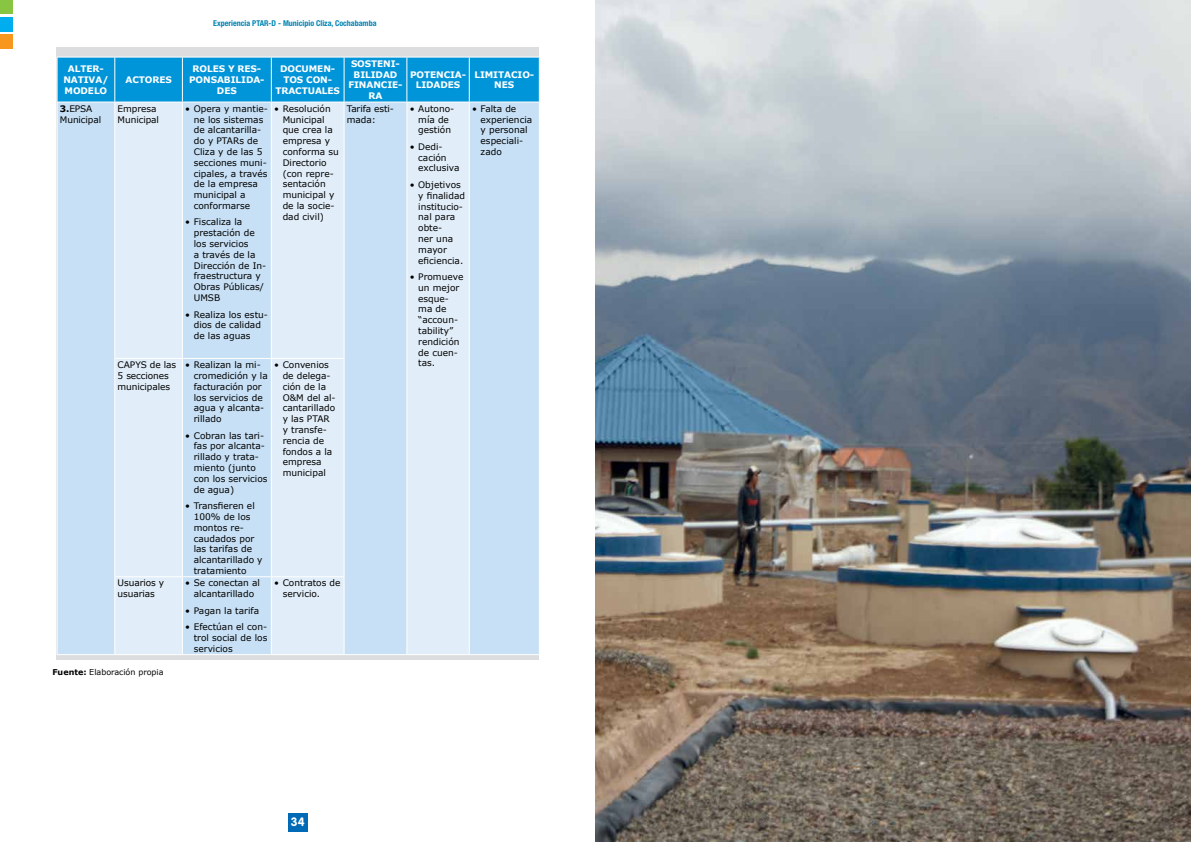
<style>
.page{position:relative;width:1191px;height:842px;background:#fff}
.page>*{position:absolute;margin:0;border:0;box-sizing:border-box;transform-origin:0 0}
.t1{font:700 12px "VAG Rounded Std";color:#fff}
.t2{font:9px/10.8px "Verdana";color:#000}
.t3{font:700 9px/10.8px "Verdana";letter-spacing:-.01em;color:#fff;text-align:center}
.t4{font:700 condensed 8px "Helvetica Neue LT Std";color:#0084b3}
.t5{font:8px "Verdana";color:#000}
.s1{font-weight:700}
</style>
<div class="page">
<div style="left:288px;top:813px;width:19px;height:18px;background:#006ab6"></div>
<div style="left:0;top:0;width:13px;height:14px;background:#88c540"></div>
<div style="left:0;top:17px;width:13px;height:14px;background:#00aeef"></div>
<div style="left:0;top:34px;width:13px;height:14px;background:#f8971d"></div>
<div style="left:57px;top:47px;width:482px;height:612px;background:#dcddde"></div>
<div style="left:58px;top:58px;width:481px;height:44px;background:#0094d9"></div>
<div style="left:58px;top:103px;width:481px;height:551px;background:#c7e0f5"></div>
<svg style="left:115px;top:103px;width:354px;height:551px;background:#d6e8f7"></svg>
<hr style="left:57px;top:102px;width:1px;height:256px;background:#fff">
<hr style="left:57px;top:358px;width:1px;height:219px;background:#fff">
<hr style="left:57px;top:577px;width:1px;height:77px;background:#fff">
<hr style="left:406px;top:102px;width:1px;height:256px;background:#fff">
<hr style="left:469px;top:102px;width:1px;height:256px;background:#fff">
<hr style="left:406px;top:358px;width:1px;height:219px;background:#fff">
<hr style="left:469px;top:358px;width:1px;height:219px;background:#fff">
<hr style="left:406px;top:577px;width:1px;height:77px;background:#fff">
<hr style="left:469px;top:577px;width:1px;height:77px;background:#fff">
<hr style="left:114px;top:102px;width:1px;height:256px;background:#fff">
<hr style="left:182px;top:102px;width:1px;height:256px;background:#fff">
<hr style="left:271px;top:102px;width:1px;height:256px;background:#fff">
<hr style="left:344px;top:102px;width:1px;height:256px;background:#fff">
<hr style="left:114px;top:359px;width:1px;height:217px;background:#fff">
<hr style="left:182px;top:359px;width:1px;height:217px;background:#fff">
<hr style="left:271px;top:359px;width:1px;height:217px;background:#fff">
<hr style="left:344px;top:359px;width:1px;height:217px;background:#fff">
<hr style="left:114px;top:577px;width:1px;height:77px;background:#fff">
<hr style="left:182px;top:577px;width:1px;height:77px;background:#fff">
<hr style="left:271px;top:577px;width:1px;height:77px;background:#fff">
<hr style="left:344px;top:577px;width:1px;height:77px;background:#fff">
<hr style="left:57px;top:654px;width:58px;height:1px;background:#fff">
<hr style="left:114px;top:358px;width:68px;height:1px;background:#fff">
<hr style="left:182px;top:358px;width:89px;height:1px;background:#fff">
<hr style="left:271px;top:358px;width:73px;height:1px;background:#fff">
<hr style="left:114px;top:576px;width:68px;height:1px;background:#fff">
<hr style="left:182px;top:576px;width:89px;height:1px;background:#fff">
<hr style="left:271px;top:576px;width:73px;height:1px;background:#fff">
<hr style="left:115px;top:654px;width:67px;height:1px;background:#fff">
<hr style="left:182px;top:654px;width:89px;height:1px;background:#fff">
<hr style="left:271px;top:654px;width:73px;height:1px;background:#fff">
<hr style="left:344px;top:654px;width:63px;height:1px;background:#fff">
<hr style="left:407px;top:654px;width:62px;height:1px;background:#fff">
<hr style="left:469px;top:654px;width:71px;height:1px;background:#fff">
<hr style="left:57px;top:57px;width:58px;height:1px;background:#fff">
<hr style="left:57px;top:57px;width:1px;height:45px;background:#fff">
<hr style="left:115px;top:57px;width:67px;height:1px;background:#fff">
<hr style="left:114px;top:57px;width:1px;height:45px;background:#fff">
<hr style="left:182px;top:57px;width:89px;height:1px;background:#fff">
<hr style="left:182px;top:57px;width:1px;height:45px;background:#fff">
<hr style="left:271px;top:57px;width:73px;height:1px;background:#fff">
<hr style="left:271px;top:57px;width:1px;height:45px;background:#fff">
<hr style="left:344px;top:57px;width:63px;height:1px;background:#fff">
<hr style="left:344px;top:57px;width:1px;height:45px;background:#fff">
<hr style="left:407px;top:57px;width:62px;height:1px;background:#fff">
<hr style="left:406px;top:57px;width:1px;height:45px;background:#fff">
<hr style="left:469px;top:57px;width:71px;height:1px;background:#fff">
<hr style="left:469px;top:57px;width:1px;height:45px;background:#fff">
<hr style="left:57px;top:102px;width:58px;height:1px;background:#fff">
<hr style="left:115px;top:102px;width:67px;height:1px;background:#fff">
<hr style="left:182px;top:102px;width:89px;height:1px;background:#fff">
<hr style="left:271px;top:102px;width:73px;height:1px;background:#fff">
<hr style="left:344px;top:102px;width:63px;height:1px;background:#fff">
<hr style="left:407px;top:102px;width:62px;height:1px;background:#fff">
<hr style="left:469px;top:102px;width:71px;height:1px;background:#fff">
<img style="left:595px;top:0;width:596px;height:842px">
<p class="t4" style="left:213px;top:18px;width:165px">Experiencia PTAR-D - Municipio Cliza, Cochabamba</p>
<p class="t3" style="left:63px;top:63px;width:47px">ALTER-<br>NATIVA/<br>MODELO</p>
<p class="t3" style="left:125px;top:74px;width:48px">ACTORES</p>
<p class="t3" style="left:189px;top:63px;width:77px">ROLES Y RES-<br>PONSABILIDA-<br>DES</p>
<p class="t3" style="left:275px;top:63px;width:66px">DOCUMEN-<br>TOS CON-<br>TRACTUALES</p>
<p class="t3" style="left:348px;top:58px;width:56px">SOSTENI-<br>BILIDAD<br>FINANCIE-<br>RA</p>
<p class="t3" style="left:410px;top:69px;width:58px">POTENCIA-<br>LIDADES</p>
<p class="t3" style="left:474px;top:69px;width:61px">LIMITACIO-<br>NES</p>
<p class="t2" style="left:60px;top:103px;width:43px"><span class="s1">3.</span>EPSA<br>Municipal</p>
<p class="t2" style="left:118px;top:103px;width:43px">Empresa<br>Municipal</p>
<p class="t2" style="left:194px;top:103px;width:76px;text-indent:-9px">• Opera y mantie&shy;ne los sistemas de alcantarilla&shy;do y PTARs de<br>Cliza y de las 5 secciones muni&shy;cipales, a través de la empresa municipal a conformarse</p>
<p class="t2" style="left:194px;top:217px;width:74px;text-indent:-9px">• Fiscaliza la prestación de los servicios<br>a través de la<br>Dirección de In&shy;fraestructura y<br>Obras Públicas/<br>UMSB</p>
<p class="t2" style="left:194px;top:309px;width:76px;text-indent:-9px">• Realiza los estu&shy;dios de calidad de las aguas</p>
<p class="t2" style="left:283px;top:103px;width:58px;text-indent:-9px">• Resolución<br>Municipal que crea la empresa y conforma su<br>Directorio (con repre&shy;sentación municipal y de la socie&shy;dad civil)</p>
<p class="t2" style="left:347px;top:103px;width:49px">Tarifa esti&shy;mada:</p>
<p class="t2" style="left:410px;top:103px;width:46px;text-align:center">• Autono&shy;mía de gestión</p>
<p class="t2" style="left:480px;top:103px;width:53px;text-indent:-9px">• Falta de experiencia y personal especiali&shy;zado</p>
<p class="t2" style="left:418px;top:141px;width:43px;text-indent:-9px">• Dedi&shy;cación exclusiva</p>
<p class="t2" style="left:418px;top:179px;width:48px;text-indent:-9px">• Objetivos y finalidad institucio&shy;nal para obte-<br>ner una mayor eficiencia.</p>
<p class="t2" style="left:418px;top:271px;width:47px;text-indent:-9px">• Promueve un mejor esque&shy;ma de “accoun&shy;tability” rendición de cuen&shy;tas.</p>
<p class="t2" style="left:118px;top:359px;width:60px">CAPYS de las<br>5 secciones municipales</p>
<p class="t2" style="left:194px;top:359px;width:76px;text-indent:-9px">• Realizan la mi&shy;cromedición y la facturación por los servicios de agua y alcanta&shy;rillado</p>
<p class="t2" style="left:194px;top:430px;width:75px;text-indent:-9px">• Cobran las tari&shy;fas por alcanta&shy;rillado y trata&shy;miento (junto con los servicios de agua)</p>
<p class="t2" style="left:194px;top:500px;width:70px;text-indent:-9px">• Transfieren el<br>100% de los montos re&shy;caudados por las tarifas de alcantarillado y tratamiento</p>
<p class="t2" style="left:283px;top:359px;width:54px;text-indent:-9px">• Convenios de delega&shy;ción de la<br>O&amp;M del al&shy;cantarillado y las PTAR y transfe&shy;rencia de fondos a la empresa municipal</p>
<p class="t2" style="left:118px;top:578px;width:48px">Usuarios y usuarias</p>
<p class="t2" style="left:185px;top:578px;width:76px;text-align:center">• Se conectan al alcantarillado</p>
<p class="t2" style="left:185px;top:605px;width:75px">• Pagan la tarifa</p>
<p class="t2" style="left:194px;top:621px;width:75px;text-align:justify;text-indent:-9px">• Efectúan el con&shy;trol social de los servicios</p>
<p class="t2" style="left:283px;top:578px;width:59px;text-indent:-9px">• Contratos de servicio.</p>
<p class="t5" style="left:52px;top:667px;width:113px"><span class="s1">Fuente:</span> Elaboración propia</p>
<h1 class="t1" style="left:291px;top:814px;width:15px">34</h1>
</div>
